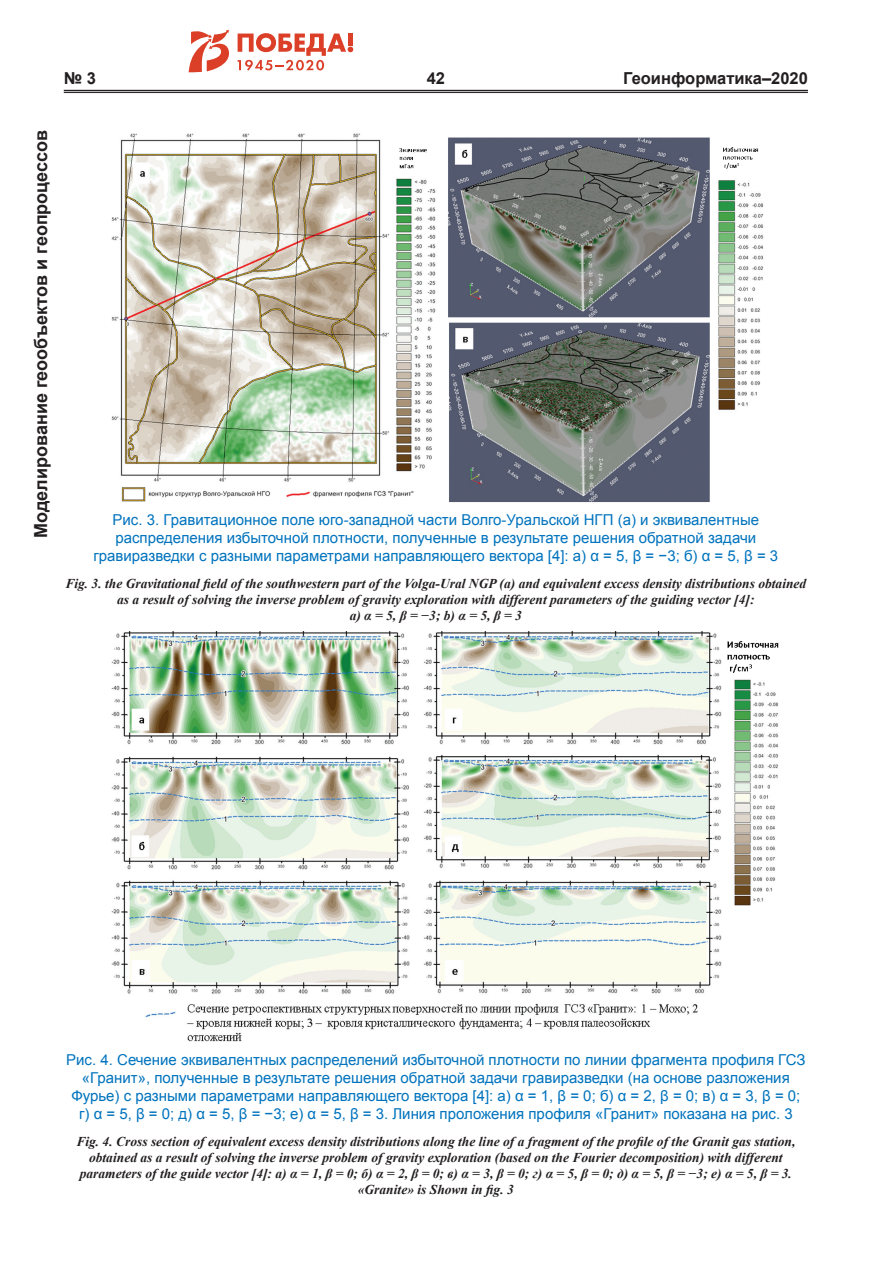
<style>
.page{position:relative;width:893px;height:1263px;background:#fff}
.page>*{position:absolute;margin:0;border:0;box-sizing:border-box;transform-origin:0 0}
.t1{font:700 18px "Arial";color:#231f20}
.t2{font:700 16.5px "Arial";color:#231f20}
.t3{font:15px/18px "Arial";color:#0073bd;text-align:center}
.t4{font:italic 700 13.5px/16.2px "Times New Roman";color:#231f20;text-align:center}
</style>
<div class="page">
<hr style="left:64px;top:90px;width:744px;height:1px;background:#231f20">
<hr style="left:64px;top:92px;width:744px;height:1px;background:#231f20">
<svg style="left:238px;top:33px;width:115px;height:38px"></svg>
<div style="left:348px;top:34px;width:5px;height:12px;background:#db3f28"></div>
<svg style="left:189px;top:30px;width:40px;height:42px"></svg>
<img style="left:111px;top:133px;width:653px;height:370px">
<img style="left:111px;top:631px;width:668px;height:411px">
<p class="t2" style="left:64px;top:68px;width:34px">№ 3</p>
<p class="t2" style="left:427px;top:68px;width:20px">42</p>
<p class="t2" style="left:623px;top:68px;width:186px">Геоинформатика–2020</p>
<h1 class="t1" style="left:29px;top:538px;width:409px;rotate:-90deg">Моделирование геообъектов и геопроцессов</h1>
<p class="t3" style="left:93px;top:510px;width:686px">Рис. 3. Гравитационное поле юго-западной части Волго-Уральской НГП (а) и эквивалентные распределения избыточной плотности, полученные в результате решения обратной задачи гравиразведки с разными параметрами направляющего вектора [4]: а) α = 5, β = −3; б) α = 5, β = 3</p>
<p class="t4" style="left:65px;top:575px;width:742px">Fig. 3. the Gravitational field of the southwestern part of the Volga-Ural NGP (a) and equivalent excess density distributions obtained as a result of solving the inverse problem of gravity exploration with different parameters of the guiding vector [4]:<br>a) α = 5, β = −3; b) α = 5, β = 3</p>
<p class="t3" style="left:66px;top:1050px;width:741px">Рис. 4. Сечение эквивалентных распределений избыточной плотности по линии фрагмента профиля ГСЗ «Гранит», полученные в результате решения обратной задачи гравиразведки (на основе разложения Фурье) с разными параметрами направляющего вектора [4]: а) α = 1, β = 0; б) α = 2, β = 0; в) α = 3, β = 0; г) α = 5, β = 0; д) α = 5, β = −3; е) α = 5, β = 3. Линия проложения профиля «Гранит» показана на рис. 3</p>
<p class="t4" style="left:76px;top:1132px;width:720px">Fig. 4. Cross section of equivalent excess density distributions along the line of a fragment of the profile of the Granit gas station, obtained as a result of solving the inverse problem of gravity exploration (based on the Fourier decomposition) with different parameters of the guide vector [4]: a) α = 1, β = 0; б) α = 2, β = 0; в) α = 3, β = 0; г) α = 5, β = 0; д) α = 5, β = −3; e) α = 5, β = 3. «Granite» is Shown in fig. 3</p>
</div>
